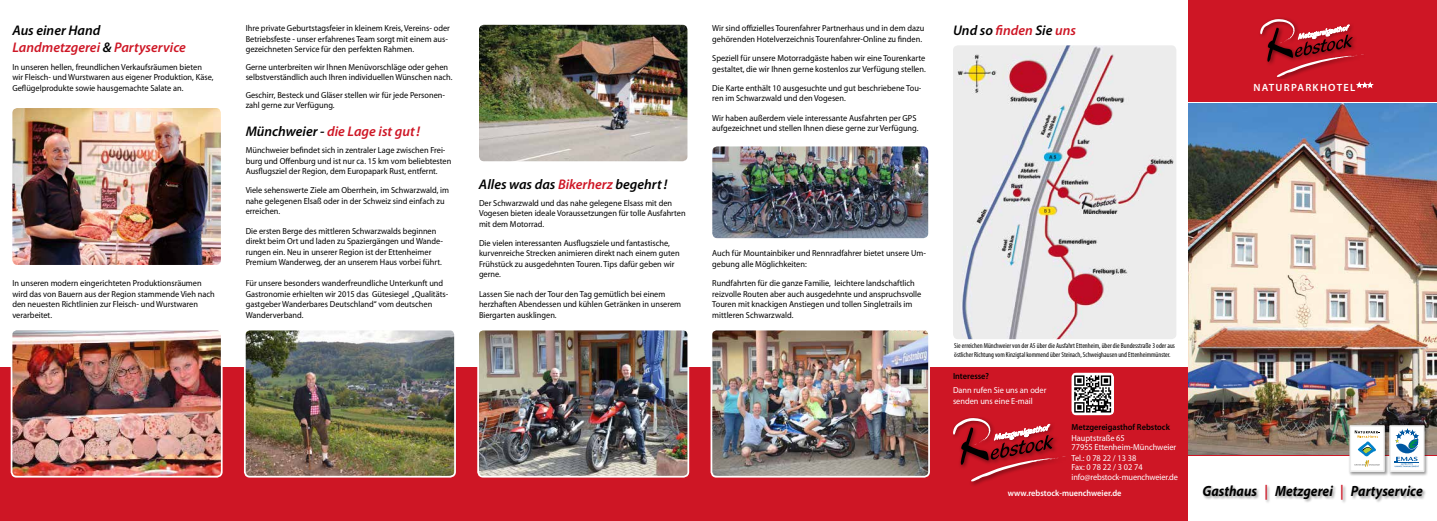
<style>
.page{position:relative;width:1437px;height:521px;background:#fff}
.page>*{position:absolute;margin:0;border:0;box-sizing:border-box;transform-origin:0 0}
.t1{font:italic 700 14.88px "Myriad Pro";color:#000;scale:.9 1}
.t2{font:italic 600 14px/16.8px "Myriad Pro";color:#ce1625}
.t3{font:italic 600 14px "Myriad Pro";color:#000}
.t4{font:600 10.5px "Myriad Pro";letter-spacing:.12em;color:#fff}
.t5{font:8.75px/10.5px "Myriad Pro";color:#000;scale:.95 1}
.t6{font:8.75px/9.2px "Myriad Pro";color:#fff;scale:.95 1}
.t7{font:600 8.75px "Myriad Pro";color:#000;scale:.95 1}
.t8{font:600 8.75px "Myriad Pro";color:#fff;scale:.95 1}
.t9{font:condensed 7.26px/8.8px "Myriad Pro";color:#000}
.s1{color:#000}
.s2{color:#ce1625}
</style>
<div class="page">
<div style="left:0;top:367px;width:1436px;height:154px;background:#ce1625"></div>
<div style="left:1187px;top:0;width:249px;height:102px;background:#ce1625"></div>
<div style="left:1187px;top:456px;width:249px;height:65px;background:#fff"></div>
<img style="left:1188px;top:104px;width:248px;height:351px">
<img style="left:246px;top:332px;width:208px;height:145px">
<div style="left:244px;top:329px;width:212px;height:148px;border:2px solid #fff;border-radius:5px"></div>
<img style="left:479px;top:332px;width:209px;height:145px">
<div style="left:477px;top:329px;width:212px;height:148px;border:2px solid #fff;border-radius:5px"></div>
<img style="left:12px;top:332px;width:210px;height:145px">
<div style="left:11px;top:329px;width:211px;height:148px;border:2px solid #fff;border-radius:5px"></div>
<img style="left:12px;top:108px;width:209px;height:157px">
<img style="left:712px;top:332px;width:216px;height:145px">
<div style="left:710px;top:329px;width:219px;height:148px;border:2px solid #fff;border-radius:5px"></div>
<img style="left:479px;top:25px;width:208px;height:136px">
<img style="left:712px;top:146px;width:216px;height:92px">
<img style="left:953px;top:45px;width:223px;height:294px">
<svg style="left:1071px;top:373px;width:42px;height:42px"></svg>
<svg style="left:1072px;top:374px;width:40px;height:40px;background:#898989"></svg>
<div style="left:1258px;top:18px;width:105px;height:61px;background:#000;opacity:.5"></div>
<div style="left:952px;top:418px;width:113px;height:69px;background:#000;opacity:.5"></div>
<svg style="left:952px;top:418px;width:114px;height:63px"></svg>
<div style="left:1387px;top:424px;width:41px;height:52px;background:#000;opacity:.4"></div>
<div style="left:1389px;top:426px;width:34px;height:45px;background:#fff"></div>
<svg style="left:1394px;top:429px;width:24px;height:38px"></svg>
<div style="left:1388px;top:425px;width:36px;height:47px;border:2px solid #ededed"></div>
<div style="left:1347px;top:424px;width:41px;height:52px;background:#000;opacity:.4"></div>
<div style="left:1349px;top:426px;width:34px;height:45px;background:#fff"></div>
<svg style="left:1354px;top:430px;width:25px;height:37px"></svg>
<div style="left:1349px;top:425px;width:35px;height:47px;border:2px solid #ededed"></div>
<div style="left:1201px;top:484px;width:225px;height:20px;background:#000;opacity:.4"></div>
<svg style="left:1259px;top:19px;width:113px;height:68px"></svg>
<h2 class="t2" style="left:12px;top:22px;width:175px"><span class="s1">Aus einer Hand<br></span>Landmetzgerei <span class="s1">&amp;</span> Partyservice</h2>
<p class="t5" style="left:246px;top:23px;width:216px">Ihre private Geburtstagsfeier in kleinem Kreis, Vereins- oder<br>Betriebsfeste - unser erfahrenes Team sorgt mit einem aus&shy;gezeichneten Service für den perfekten Rahmen.</p>
<p class="t5" style="left:246px;top:61px;width:219px">Gerne unterbreiten wir Ihnen Menüvorschläge oder gehen selbstverständlich auch Ihren individuellen Wünschen nach.</p>
<p class="t5" style="left:246px;top:89px;width:211px">Geschirr, Besteck und Gläser stellen wir für jede Personen&shy;zahl gerne zur Verfügung.</p>
<p class="t5" style="left:12px;top:61px;width:213px">In unseren hellen, freundlichen Verkaufsräumen bieten wir Fleisch- und Wurstwaren aus eigener Produktion, Käse,<br>Geflügelprodukte sowie hausgemachte Salate an.</p>
<p class="t5" style="left:12px;top:278px;width:214px">In unseren modern eingerichteten Produktionsräumen wird das von Bauern aus der Region stammende Vieh nach den neuesten Richtlinien zur Fleisch- und Wurstwaren verarbeitet.</p>
<h2 class="t2" style="left:246px;top:123px;width:176px"><span class="s1">Münchweier -</span> die Lage ist gut!</h2>
<p class="t5" style="left:246px;top:145px;width:218px">Münchweier befindet sich in zentraler Lage zwischen Frei&shy;burg und Offenburg und ist nur ca. 15 km vom beliebtesten<br>Ausflugsziel der Region, dem Europapark Rust, entfernt.</p>
<p class="t5" style="left:246px;top:185px;width:216px">Viele sehenswerte Ziele am Oberrhein, im Schwarzwald, im nahe gelegenen Elsaß oder in der Schweiz sind einfach zu erreichen.</p>
<p class="t5" style="left:246px;top:225px;width:209px">Die ersten Berge des mittleren Schwarzwalds beginnen direkt beim Ort und laden zu Spaziergängen und Wande&shy;rungen ein. Neu in unserer Region ist der Ettenheimer Premium Wanderweg, der an unserem Haus vorbei führt.</p>
<p class="t5" style="left:246px;top:278px;width:215px">Für unsere besonders wanderfreundliche Unterkunft und Gastronomie erhielten wir 2015 das Gütesiegel „Qualitäts&shy;gastgeber Wanderbares Deutschland“ vom deutschen Wanderverband.</p>
<h2 class="t3" style="left:479px;top:175px;width:190px">Alles was das <span class="s2">Bikerherz</span> begehrt!</h2>
<p class="t5" style="left:479px;top:197px;width:219px">Der Schwarzwald und das nahe gelegene Elsass mit den<br>Vogesen bieten ideale Voraussetzungen für tolle Ausfahrten mit dem Motorrad.</p>
<p class="t5" style="left:479px;top:237px;width:213px">Die vielen interessanten Ausflugsziele und fantastische, kurvenreiche Strecken animieren direkt nach einem guten Frühstück zu ausgedehnten Touren. Tips dafür geben wir gerne.</p>
<p class="t5" style="left:479px;top:288px;width:214px">Lassen Sie nach der Tour den Tag gemütlich bei einem herzhaften Abendessen und kühlen Getränken in unserem<br>Biergarten ausklingen.</p>
<p class="t5" style="left:712px;top:23px;width:225px">Wir sind offizielles Tourenfahrer Partnerhaus und in dem dazu gehörenden Hotelverzeichnis Tourenfahrer-Online zu finden.</p>
<p class="t5" style="left:712px;top:53px;width:226px">Speziell für unsere Motorradgäste haben wir eine Tourenkarte gestaltet, die wir Ihnen gerne kostenlos zur Verfügung stellen.</p>
<p class="t5" style="left:712px;top:83px;width:222px">Die Karte enthält 10 ausgesuchte und gut beschriebene Tou&shy;ren im Schwarzwald und den Vogesen.</p>
<p class="t5" style="left:712px;top:112px;width:218px">Wir haben außerdem viele interessante Ausfahrten per GPS aufgezeichnet und stellen Ihnen diese gerne zur Verfügung.</p>
<p class="t5" style="left:712px;top:248px;width:226px">Auch für Mountainbiker und Rennradfahrer bietet unsere Um&shy;gebung alle Möglichkeiten:</p>
<p class="t5" style="left:712px;top:278px;width:221px">Rundfahrten für die ganze Familie, leichtere landschaftlich reizvolle Routen aber auch ausgedehnte und anspruchsvolle Touren mit knackigen Anstiegen und tollen Singletrails im mittleren Schwarzwald.</p>
<h2 class="t2" style="left:952px;top:22px;width:124px"><span class="s1">Und so</span> finden <span class="s1">Sie</span> uns</h2>
<p class="t4" style="left:1253px;top:81px;width:103px">NATURPARKHOTEL</p>
<p class="t9" style="left:954px;top:341px;width:222px">Sie erreichen Münchweier von der A5 über die Ausfahrt Ettenheim, über die Bundesstraße 3 oder aus östlicher Richtung vom Kinzigtal kommend über Steinach, Schweighausen und Ettenheimmünster.</p>
<p class="t7" style="left:952px;top:371px;width:39px">Interesse?</p>
<p class="t6" style="left:952px;top:385px;width:100px;line-height:10.5px">Dann rufen Sie uns an oder senden uns eine E-mail</p>
<p class="t7" style="left:1071px;top:422px;width:105px">Metzgereigasthof Rebstock</p>
<p class="t6" style="left:1071px;top:433px;width:112px">Hauptstraße 65<br>77955 Ettenheim-Münchweier</p>
<p class="t6" style="left:1071px;top:453px;width:114px">Tel.: 0 78 22 / 13 38<br>Fax: 0 78 22 / 3 02 74 info@rebstock-muenchweier.de</p>
<p class="t8" style="left:1007px;top:488px;width:121px">www.rebstock-muenchweier.de</p>
<h1 class="t1" style="left:1202px;top:481px;width:246px">Gasthaus <span class="s2">|</span> Metzgerei <span class="s2">|</span> Partyservice</h1>
</div>
